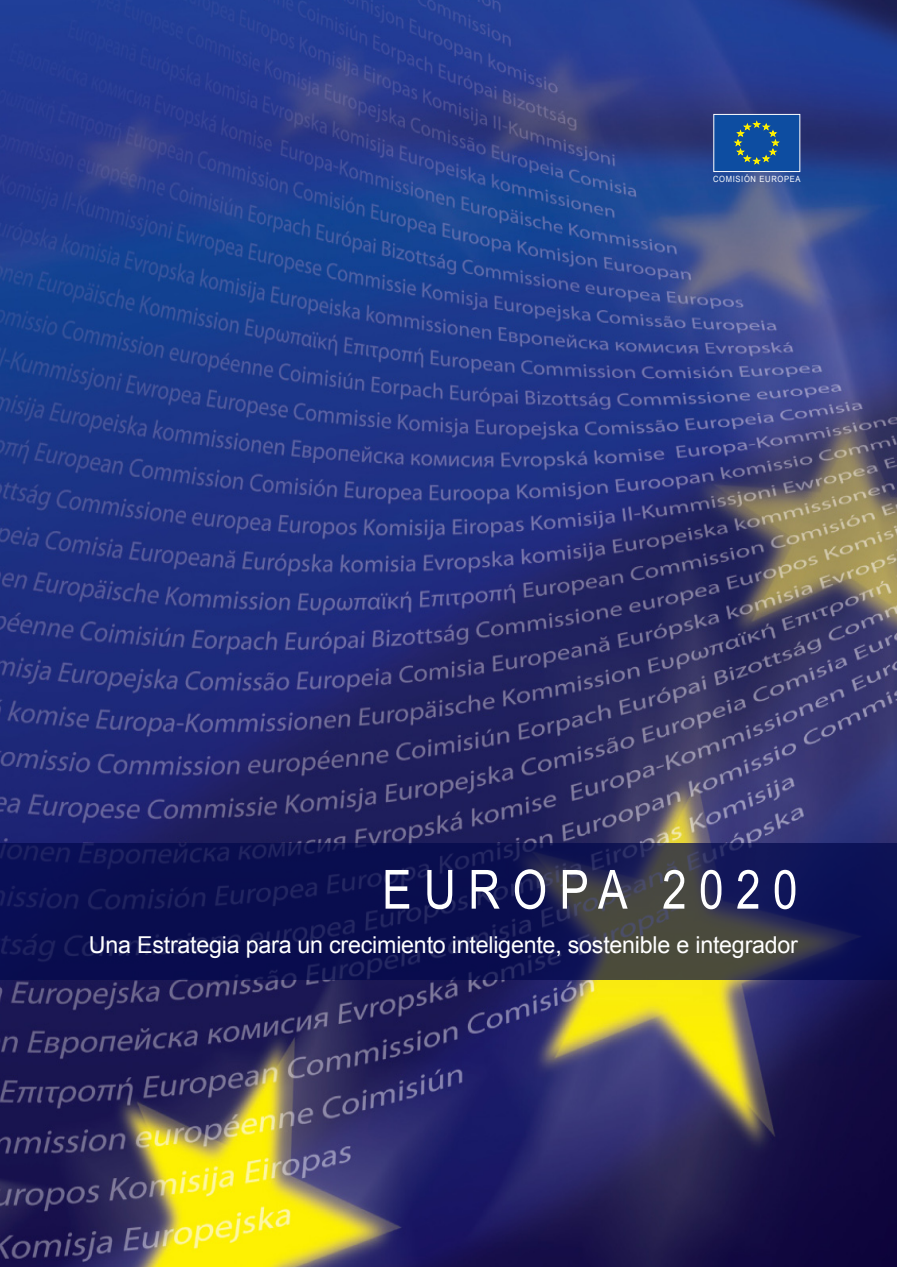
<style>
.page{position:relative;width:897px;height:1267px;background:#fff}
.page>*{position:absolute;margin:0;border:0;box-sizing:border-box;transform-origin:0 0}
.t1{font:54px "Arial Narrow";color:#fff}
.t2{font:23.25px "Arial";letter-spacing:-.01em;color:#fff}
.t3{font:8.55px "Arial Narrow";letter-spacing:.07em;color:#fff;scale:1.08 1}
</style>
<div class="page">
<img style="left:0;top:0;width:896px;height:1266px">
<svg style="left:0;top:843px;width:896px;height:136px;fill:#0a0f4f"></svg>
<div style="left:713px;top:114px;width:87px;height:58px;background:#0d4da1;border:1px solid #fff"></div>
<svg style="left:733px;top:121px;width:45px;height:43px"></svg>
<p class="t3" style="left:713px;top:172px;width:82px">COMISIÓN EUROPEA</p>
<p class="t1" style="left:382px;top:850px;width:417px">E U R O P A 2 0 2 0</p>
<p class="t2" style="left:89px;top:929px;width:710px">Una Estrategia para un crecimiento inteligente, sostenible e integrador</p>
</div>
